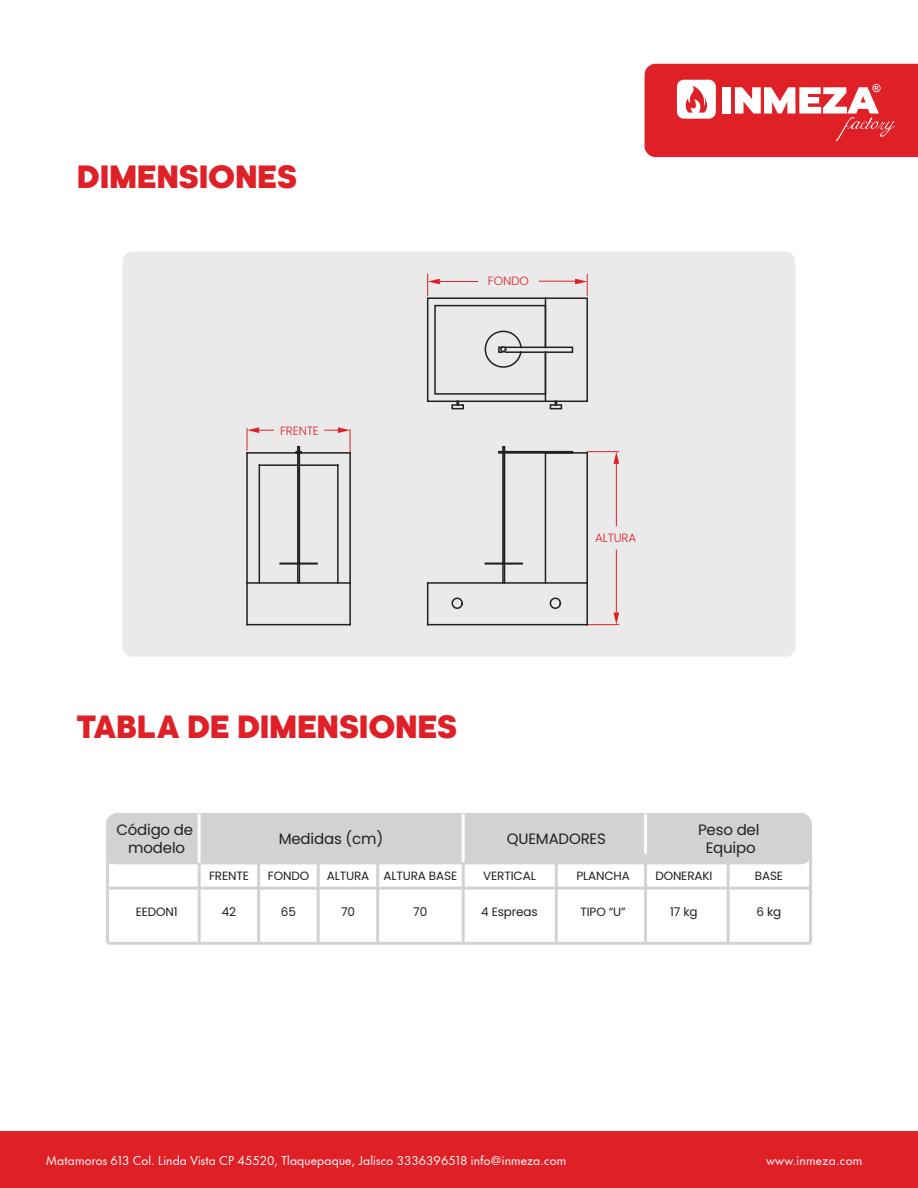
<style>
.page{position:relative;width:918px;height:1188px;background:#fff}
.page>*{position:absolute;margin:0;border:0;box-sizing:border-box;transform-origin:0 0}
.t1{font:30px "Kamerik 205 Regular 8";letter-spacing:-.01em;color:#df2127}
.t2{font:15px/18px "Poppins";letter-spacing:-.01em;color:#231f20;text-align:center}
.t3{font:12px "Futura Now Headline";letter-spacing:.015em;color:#fff}
.t4{font:12px "Poppins";letter-spacing:-.01em;color:#231f20}
.t5{font:300 12px "Poppins";letter-spacing:-.01em;color:#df2127}
</style>
<div class="page">
<div style="left:0;top:1131px;width:918px;height:57px;background:#df2127"></div>
<svg style="left:645px;top:64px;width:273px;height:93px;background:#e4454a"></svg>
<div style="left:123px;top:252px;width:672px;height:405px;background:#eaeaea;border-radius:10px"></div>
<div style="left:106px;top:813px;width:706px;height:51px;background:#d1d2d4;border-radius:11px"></div>
<hr style="left:198px;top:863px;width:3px;height:80px;background:#d1d2d4">
<hr style="left:198px;top:814px;width:3px;height:49px;background:#fff">
<hr style="left:644px;top:814px;width:3px;height:48px;background:#fff">
<hr style="left:462px;top:814px;width:3px;height:48px;background:#fff">
<hr style="left:106px;top:839px;width:3px;height:104px;background:#d1d2d4">
<hr style="left:317px;top:853px;width:3px;height:90px;background:#d1d2d4">
<hr style="left:257px;top:853px;width:3px;height:90px;background:#d1d2d4">
<hr style="left:376px;top:862px;width:3px;height:81px;background:#d1d2d4">
<hr style="left:555px;top:853px;width:3px;height:90px;background:#d1d2d4">
<hr style="left:809px;top:839px;width:3px;height:104px;background:#d1d2d4">
<hr style="left:109px;top:887px;width:702px;height:3px;background:#d1d2d4">
<hr style="left:107px;top:942px;width:704px;height:3px;background:#d1d2d4">
<hr style="left:462px;top:862px;width:3px;height:81px;background:#d1d2d4">
<hr style="left:644px;top:853px;width:3px;height:90px;background:#d1d2d4">
<hr style="left:727px;top:862px;width:3px;height:81px;background:#d1d2d4">
<hr style="left:587px;top:451px;width:32px;height:1px;background:#df2127">
<hr style="left:587px;top:624px;width:32px;height:1px;background:#df2127">
<svg style="left:614px;top:452px;width:5px;height:12px"></svg>
<svg style="left:614px;top:613px;width:5px;height:12px"></svg>
<hr style="left:439px;top:281px;width:39px;height:1px;background:#df2127">
<svg style="left:427px;top:274px;width:13px;height:22px"></svg>
<svg style="left:247px;top:427px;width:27px;height:24px"></svg>
<svg style="left:324px;top:427px;width:27px;height:25px"></svg>
<hr style="left:539px;top:281px;width:36px;height:1px;background:#df2127">
<hr style="left:616px;top:463px;width:1px;height:63px;background:#df2127">
<svg style="left:575px;top:274px;width:13px;height:22px"></svg>
<hr style="left:616px;top:550px;width:1px;height:62px;background:#df2127">
<div style="left:505px;top:347px;width:68px;height:6px;border:2px solid #231f20"></div>
<hr style="left:545px;top:352px;width:1px;height:49px;background:#231f20">
<div style="left:451px;top:404px;width:13px;height:5px;border:2px solid #231f20"></div>
<div style="left:550px;top:404px;width:12px;height:5px;border:2px solid #231f20"></div>
<hr style="left:428px;top:624px;width:159px;height:1px;background:#231f20">
<hr style="left:586px;top:453px;width:2px;height:172px;background:#231f20">
<hr style="left:545px;top:452px;width:42px;height:2px;background:#231f20">
<hr style="left:545px;top:453px;width:1px;height:130px;background:#231f20">
<div style="left:427px;top:297px;width:161px;height:105px;border:2px solid #231f20"></div>
<hr style="left:545px;top:298px;width:1px;height:49px;background:#231f20">
<svg style="left:434px;top:304px;width:113px;height:91px"></svg>
<hr style="left:427px;top:583px;width:1px;height:42px;background:#231f20">
<hr style="left:428px;top:582px;width:159px;height:2px;background:#231f20">
<svg style="left:451px;top:597px;width:12px;height:12px"></svg>
<svg style="left:549px;top:597px;width:13px;height:12px"></svg>
<div style="left:498px;top:451px;width:75px;height:3px;border:2px solid #231f20"></div>
<svg style="left:502px;top:446px;width:3px;height:6px"></svg>
<div style="left:485px;top:563px;width:38px;height:2px;border:2px solid #231f20"></div>
<svg style="left:502px;top:564px;width:3px;height:18px"></svg>
<div style="left:502px;top:452px;width:3px;height:112px;border:2px solid #231f20"></div>
<hr style="left:247px;top:582px;width:103px;height:2px;background:#231f20">
<hr style="left:246px;top:583px;width:2px;height:42px;background:#231f20">
<hr style="left:247px;top:624px;width:103px;height:1px;background:#231f20">
<hr style="left:349px;top:583px;width:2px;height:42px;background:#231f20">
<hr style="left:246px;top:453px;width:2px;height:130px;background:#231f20">
<hr style="left:247px;top:452px;width:103px;height:2px;background:#231f20">
<hr style="left:349px;top:453px;width:2px;height:130px;background:#231f20">
<svg style="left:295px;top:446px;width:7px;height:8px"></svg>
<div style="left:297px;top:452px;width:3px;height:112px;border:2px solid #231f20"></div>
<div style="left:279px;top:563px;width:39px;height:2px;border:2px solid #231f20"></div>
<svg style="left:297px;top:564px;width:3px;height:19px"></svg>
<hr style="left:259px;top:465px;width:1px;height:118px;background:#231f20">
<hr style="left:259px;top:464px;width:39px;height:2px;background:#231f20">
<hr style="left:337px;top:465px;width:2px;height:118px;background:#231f20">
<hr style="left:299px;top:464px;width:39px;height:2px;background:#231f20">
<h1 class="t1" style="left:77px;top:160px;width:222px">DIMENSIONES</h1>
<p class="t5" style="left:280px;top:424px;width:40px">FRENTE</p>
<p class="t5" style="left:488px;top:274px;width:43px">FONDO</p>
<p class="t5" style="left:595px;top:531px;width:43px">ALTURA</p>
<h1 class="t1" style="left:77px;top:710px;width:382px">TABLA DE DIMENSIONES</h1>
<p class="t2" style="left:116px;top:820px;width:78px">Código de modelo</p>
<p class="t2" style="left:279px;top:830px;width:106px">Medidas (cm)</p>
<p class="t2" style="left:507px;top:830px;width:101px">QUEMADORES</p>
<p class="t2" style="left:698px;top:821px;width:63px">Peso del<br>Equipo</p>
<p class="t4" style="left:576px;top:868px;width:55px">PLANCHA</p>
<p class="t4" style="left:580px;top:905px;width:47px">TIPO “U”</p>
<p class="t4" style="left:209px;top:869px;width:41px">FRENTE</p>
<p class="t4" style="left:268px;top:869px;width:43px">FONDO</p>
<p class="t4" style="left:327px;top:869px;width:44px">ALTURA</p>
<p class="t4" style="left:483px;top:869px;width:54px">VERTICAL</p>
<p class="t4" style="left:383px;top:869px;width:75px">ALTURA BASE</p>
<p class="t4" style="left:413px;top:905px;width:15px">70</p>
<p class="t4" style="left:655px;top:869px;width:59px">DONERAKI</p>
<p class="t4" style="left:755px;top:869px;width:30px">BASE</p>
<p class="t4" style="left:757px;top:905px;width:26px">6 kg</p>
<p class="t4" style="left:136px;top:905px;width:43px">EEDON1</p>
<p class="t4" style="left:222px;top:905px;width:16px">42</p>
<p class="t4" style="left:281px;top:905px;width:17px">65</p>
<p class="t4" style="left:341px;top:905px;width:15px">70</p>
<p class="t4" style="left:481px;top:905px;width:58px">4 Espreas</p>
<p class="t4" style="left:670px;top:905px;width:29px">17 kg</p>
<p class="t3" style="left:46px;top:1151px;width:521px">Matamoros 613 Col. Linda Vista CP 45520, Tlaquepaque, Jalisco 3336396518 info@inmeza.com</p>
<p class="t3" style="left:766px;top:1151px;width:98px">www.inmeza.com</p>
</div>
